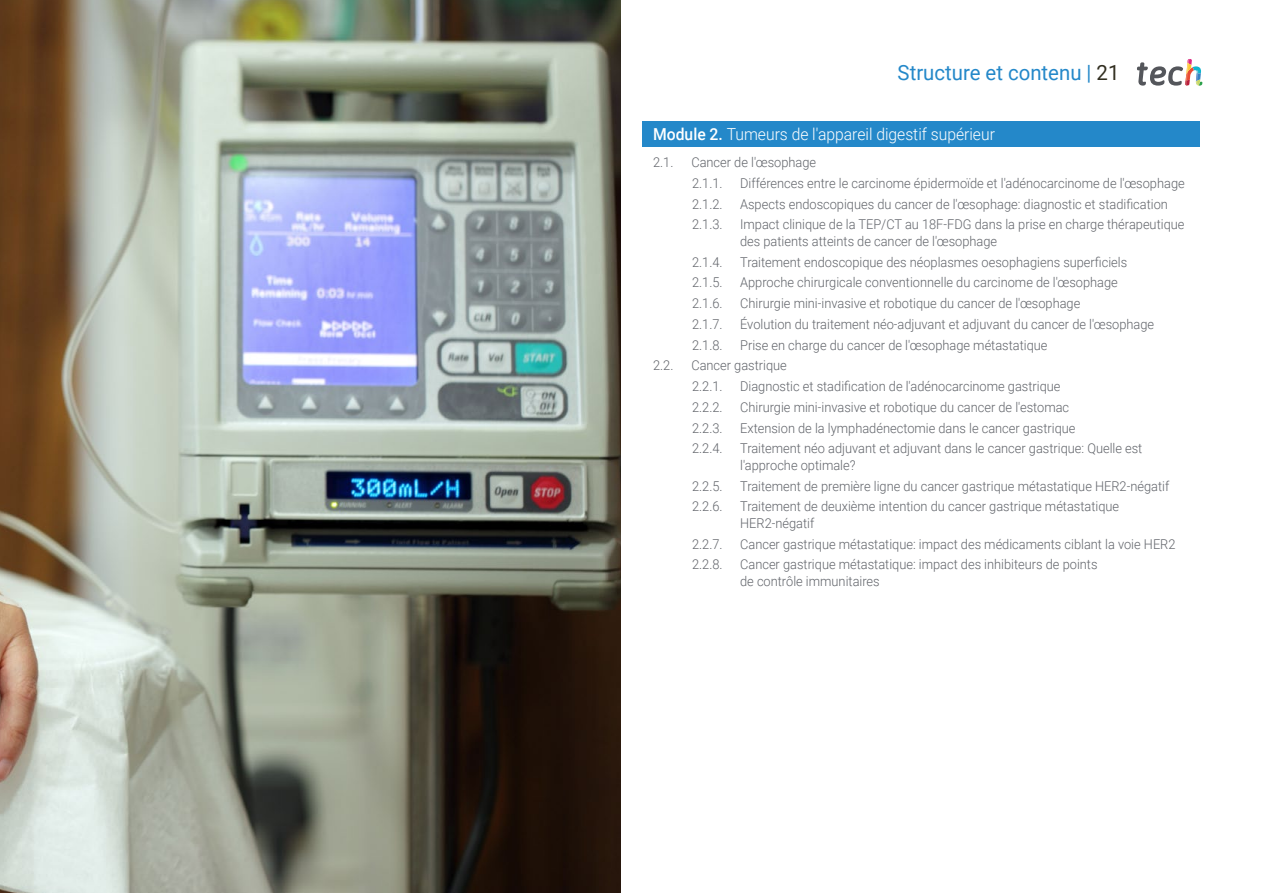
<style>
.page{position:relative;width:1263px;height:893px;background:#fff}
.page>*{position:absolute;margin:0;border:0;box-sizing:border-box;transform-origin:0 0}
.t1{font:21px "Roboto";color:#2488c9}
.t2{font:300 16.5px "Roboto";color:#fff;scale:.95 1}
.t3{font:300 13.5px/16.5px "Roboto";color:#61646a;scale:.95 1}
.s1{color:#312e20}
.s2{font-weight:500}
</style>
<div class="page">
<div style="left:642px;top:121px;width:557px;height:25px;background:#2488c9"></div>
<img style="left:0;top:0;width:621px;height:893px">
<svg style="left:1137px;top:59px;width:65px;height:27px"></svg>
<h1 class="t1" style="left:898px;top:57px;width:223px">Structure et contenu | <span class="s1">21</span></h1>
<p class="t2" style="left:653px;top:123px;width:361px"><span class="s2">Module 2.</span> Tumeurs de l'appareil digestif supérieur</p>
<p class="t3" style="left:653px;top:154px;width:23px">2.1.</p>
<p class="t3" style="left:691px;top:151px;width:133px;line-height:20.7px">Cancer de l'œsophage<br>2.1.1.</p>
<p class="t3" style="left:740px;top:174px;width:469px">Différences entre le carcinome épidermoïde et l'adénocarcinome de l'œsophage</p>
<p class="t3" style="left:692px;top:195px;width:34px">2.1.2.</p>
<p class="t3" style="left:740px;top:195px;width:452px">Aspects endoscopiques du cancer de l'œsophage: diagnostic et stadification</p>
<p class="t3" style="left:692px;top:216px;width:34px">2.1.3.</p>
<p class="t3" style="left:740px;top:216px;width:469px">Impact clinique de la TEP/CT au 18F-FDG dans la prise en charge thérapeutique des patients atteints de cancer de l'œsophage</p>
<p class="t3" style="left:692px;top:253px;width:34px">2.1.4.</p>
<p class="t3" style="left:740px;top:253px;width:409px">Traitement endoscopique des néoplasmes oesophagiens superficiels</p>
<p class="t3" style="left:692px;top:274px;width:34px">2.1.5.</p>
<p class="t3" style="left:740px;top:274px;width:399px">Approche chirurgicale conventionnelle du carcinome de l'œsophage</p>
<p class="t3" style="left:692px;top:295px;width:34px">2.1.6.</p>
<p class="t3" style="left:740px;top:295px;width:360px">Chirurgie mini-invasive et robotique du cancer de l'œsophage</p>
<p class="t3" style="left:692px;top:315px;width:34px">2.1.7.</p>
<p class="t3" style="left:740px;top:315px;width:437px">Évolution du traitement néo-adjuvant et adjuvant du cancer de l'œsophage</p>
<p class="t3" style="left:692px;top:336px;width:34px">2.1.8.</p>
<p class="t3" style="left:740px;top:336px;width:325px">Prise en charge du cancer de l'œsophage métastatique</p>
<p class="t3" style="left:653px;top:357px;width:23px">2.2.</p>
<p class="t3" style="left:691px;top:355px;width:102px;line-height:20.7px">Cancer gastrique<br>2.2.1.</p>
<p class="t3" style="left:740px;top:378px;width:339px">Diagnostic et stadification de l'adénocarcinome gastrique</p>
<p class="t3" style="left:692px;top:398px;width:34px">2.2.2.</p>
<p class="t3" style="left:740px;top:398px;width:348px">Chirurgie mini-invasive et robotique du cancer de l'estomac</p>
<p class="t3" style="left:692px;top:419px;width:34px">2.2.3.</p>
<p class="t3" style="left:740px;top:419px;width:355px">Extension de la lymphadénectomie dans le cancer gastrique</p>
<p class="t3" style="left:692px;top:440px;width:34px">2.2.4.</p>
<p class="t3" style="left:740px;top:440px;width:425px">Traitement néo adjuvant et adjuvant dans le cancer gastrique: Quelle est l'approche optimale?</p>
<p class="t3" style="left:692px;top:477px;width:34px">2.2.5.</p>
<p class="t3" style="left:740px;top:477px;width:453px">Traitement de première ligne du cancer gastrique métastatique HER2-négatif</p>
<p class="t3" style="left:692px;top:498px;width:34px">2.2.6.</p>
<p class="t3" style="left:740px;top:498px;width:401px">Traitement de deuxième intention du cancer gastrique métastatique<br>HER2-négatif</p>
<p class="t3" style="left:692px;top:535px;width:34px">2.2.7.</p>
<p class="t3" style="left:740px;top:535px;width:460px">Cancer gastrique métastatique: impact des médicaments ciblant la voie HER2</p>
<p class="t3" style="left:692px;top:556px;width:34px">2.2.8.</p>
<p class="t3" style="left:740px;top:556px;width:378px">Cancer gastrique métastatique: impact des inhibiteurs de points de contrôle immunitaires</p>
</div>
